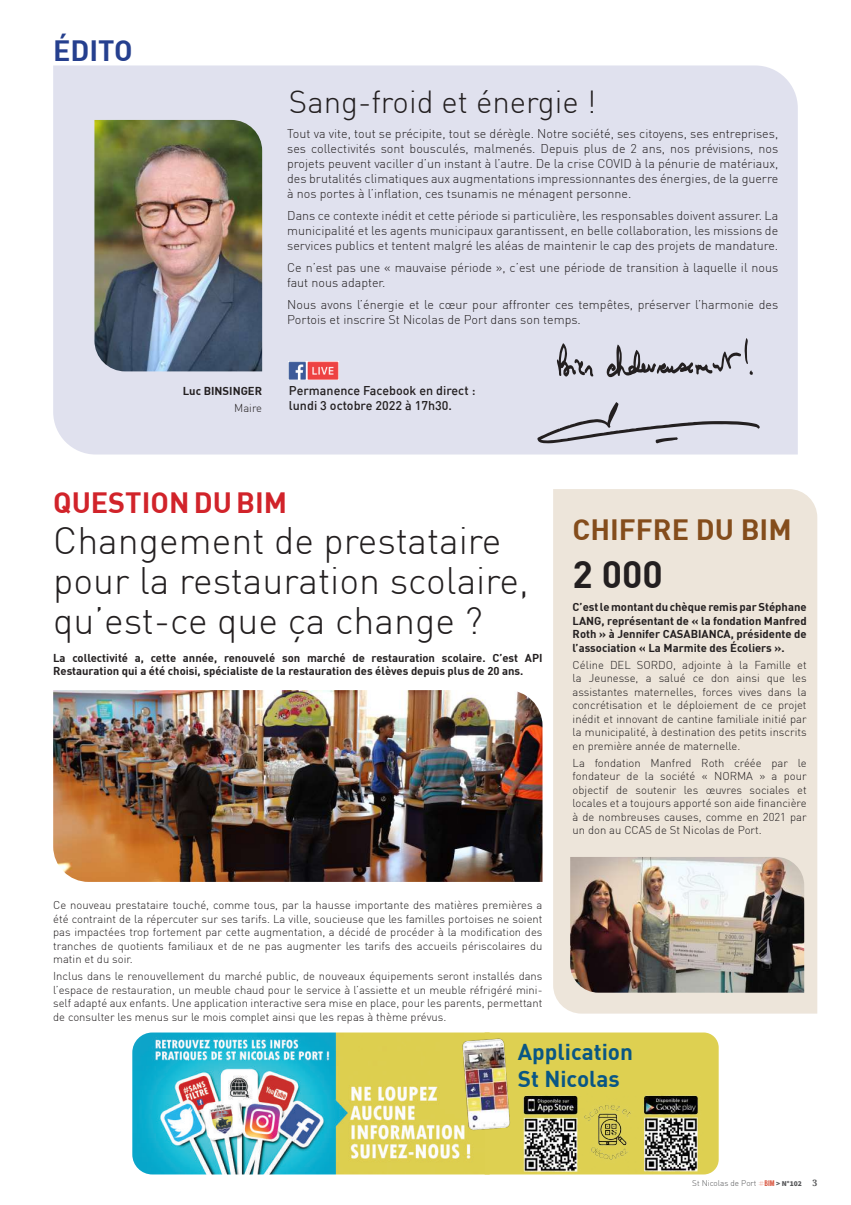
<style>
.page{position:relative;width:851px;height:1205px;background:#fff}
.page>*{position:absolute;margin:0;border:0;box-sizing:border-box;transform-origin:0 0}
.t1{font:300 37.5px/40px "DIN";color:#231f20}
.t2{font:700 37.5px "DIN";color:#231f20}
.t3{font:300 31.25px "DIN";color:#231f20}
.t4{font:700 28.75px "DIN";color:#d1232a}
.t5{font:700 28.75px "DIN";color:#844d1c}
.t6{font:700 28.75px "DIN";color:#253f8e}
.t7{font:700 22.5px/27px "DIN";color:#095684}
.t8{font:300 12.5px/15px "DIN";color:#231f20;text-align:justify}
.t9{font:500 12.5px/15px "DIN";color:#231f20}
.t10{font:300 11.25px/13.5px "DIN";color:#231f20;text-align:justify}
.t11{font:700 11.25px/13.5px "DIN";color:#231f20;text-align:justify}
.t12{font:300 8.12px "DIN";color:#57585a}
.s1{font-family:"Langdon";font-weight:400;color:#d95842}
.s2{font-family:"Source Sans Pro";font-weight:900;font-size:7.5px}
.s3{font-family:"Droid Serif";font-weight:700;font-size:8.75px}
</style>
<div class="page">
<div style="left:553px;top:489px;width:264px;height:524px;background:#ede5da"></div>
<div style="left:53px;top:65px;width:744px;height:389px;background:#e0e1ee"></div>
<img style="left:289px;top:361px;width:49px;height:18px">
<svg style="left:537px;top:402px;width:222px;height:42px;background:#cacbd6"></svg>
<svg style="left:557px;top:343px;width:36px;height:34px"></svg>
<svg style="left:606px;top:338px;width:146px;height:40px;background:#c0c0cb"></svg>
<img style="left:94px;top:120px;width:168px;height:251px">
<img style="left:570px;top:857px;width:234px;height:135px">
<img style="left:53px;top:690px;width:489px;height:192px">
<img style="left:132px;top:1032px;width:352px;height:142px">
<div style="left:484px;top:1032px;width:234px;height:142px;background:#ded051"></div>
<img style="left:494px;top:1077px;width:219px;height:97px">
<img style="left:461px;top:1035px;width:53px;height:98px">
<h3 class="t6" style="left:53px;top:32px;width:81px">ÉDITO</h3>
<p class="t11" style="left:183px;top:383px;width:81px">Luc BINSINGER</p>
<p class="t10" style="left:234px;top:401px;width:29px">Maire</p>
<h2 class="t3" style="left:289px;top:82px;width:309px">Sang-froid et énergie !</h2>
<p class="t8" style="left:287px;top:126px;width:492px">Tout va vite, tout se précipite, tout se dérègle. Notre société, ses citoyens, ses entreprises, ses collectivités sont bousculés, malmenés. Depuis plus de 2 ans, nos prévisions, nos projets peuvent vaciller d’un instant à l’autre. De la crise COVID à la pénurie de matériaux, des brutalités climatiques aux augmentations impressionnantes des énergies, de la guerre à nos portes à l’inflation, ces tsunamis ne ménagent personne.</p>
<p class="t8" style="left:287px;top:208px;width:492px">Dans ce contexte inédit et cette période si particulière, les responsables doivent assurer. La municipalité et les agents municipaux garantissent, en belle collaboration, les missions de services publics et tentent malgré les aléas de maintenir le cap des projets de mandature.</p>
<p class="t8" style="left:287px;top:260px;width:492px">Ce n’est pas une « mauvaise période », c’est une période de transition à laquelle il nous faut nous adapter.</p>
<p class="t8" style="left:287px;top:297px;width:492px">Nous avons l’énergie et le cœur pour affronter ces tempêtes, préserver l’harmonie des<br>Portois et inscrire St Nicolas de Port dans son temps.</p>
<p class="t9" style="left:289px;top:383px;width:188px">Permanence Facebook en direct : lundi 3 octobre 2022 à 17h30.</p>
<h3 class="t4" style="left:53px;top:484px;width:235px">QUESTION DU BIM</h3>
<h1 class="t1" style="left:53px;top:520px;width:477px">Changement de prestataire pour la restauration scolaire, qu’est-ce que ça change ?</h1>
<p class="t11" style="left:53px;top:650px;width:491px">La collectivité a, cette année, renouvelé son marché de restauration scolaire. C’est API<br>Restauration qui a été choisi, spécialiste de la restauration des élèves depuis plus de 20 ans.</p>
<p class="t10" style="left:53px;top:898px;width:491px">Ce nouveau prestataire touché, comme tous, par la hausse importante des matières premières a été contraint de la répercuter sur ses tarifs. La ville, soucieuse que les familles portoises ne soient pas impactées trop fortement par cette augmentation, a décidé de procéder à la modification des tranches de quotients familiaux et de ne pas augmenter les tarifs des accueils périscolaires du matin et du soir.</p>
<p class="t10" style="left:53px;top:969px;width:490px">Inclus dans le renouvellement du marché public, de nouveaux équipements seront installés dans l’espace de restauration, un meuble chaud pour le service à l’assiette et un meuble réfrigéré mini&shy;self adapté aux enfants. Une application interactive sera mise en place, pour les parents, permettant de consulter les menus sur le mois complet ainsi que les repas à thème prévus.</p>
<h3 class="t5" style="left:572px;top:510px;width:220px">CHIFFRE DU BIM</h3>
<h1 class="t2" style="left:572px;top:550px;width:92px">2 000</h1>
<p class="t11" style="left:572px;top:600px;width:235px">C’est le montant du chèque remis par Stéphane LANG, représentant de « la fondation Manfred Roth » à Jennifer CASABIANCA, présidente de l’association « La Marmite des Écoliers ».</p>
<p class="t10" style="left:572px;top:658px;width:235px">Céline DEL SORDO, adjointe à la Famille et la Jeunesse, a salué ce don ainsi que les assistantes maternelles, forces vives dans la concrétisation et le déploiement de ce projet inédit et innovant de cantine familiale initié par la municipalité, à destination des petits inscrits en première année de maternelle.</p>
<p class="t10" style="left:572px;top:756px;width:235px">La fondation Manfred Roth créée par le fondateur de la société « NORMA » a pour objectif de soutenir les œuvres sociales et locales et a toujours apporté son aide financière à de nombreuses causes, comme en 2021 par un don au CCAS de St Nicolas de Port.</p>
<h3 class="t7" style="left:518px;top:1037px;width:116px">Application<br>St Nicolas</h3>
<p class="t12" style="left:692px;top:1178px;width:126px">St Nicolas de Port <span class="s1">#BIM</span> <span class="s2">&gt; N°102</span> <span class="s3">3</span></p>
</div>
